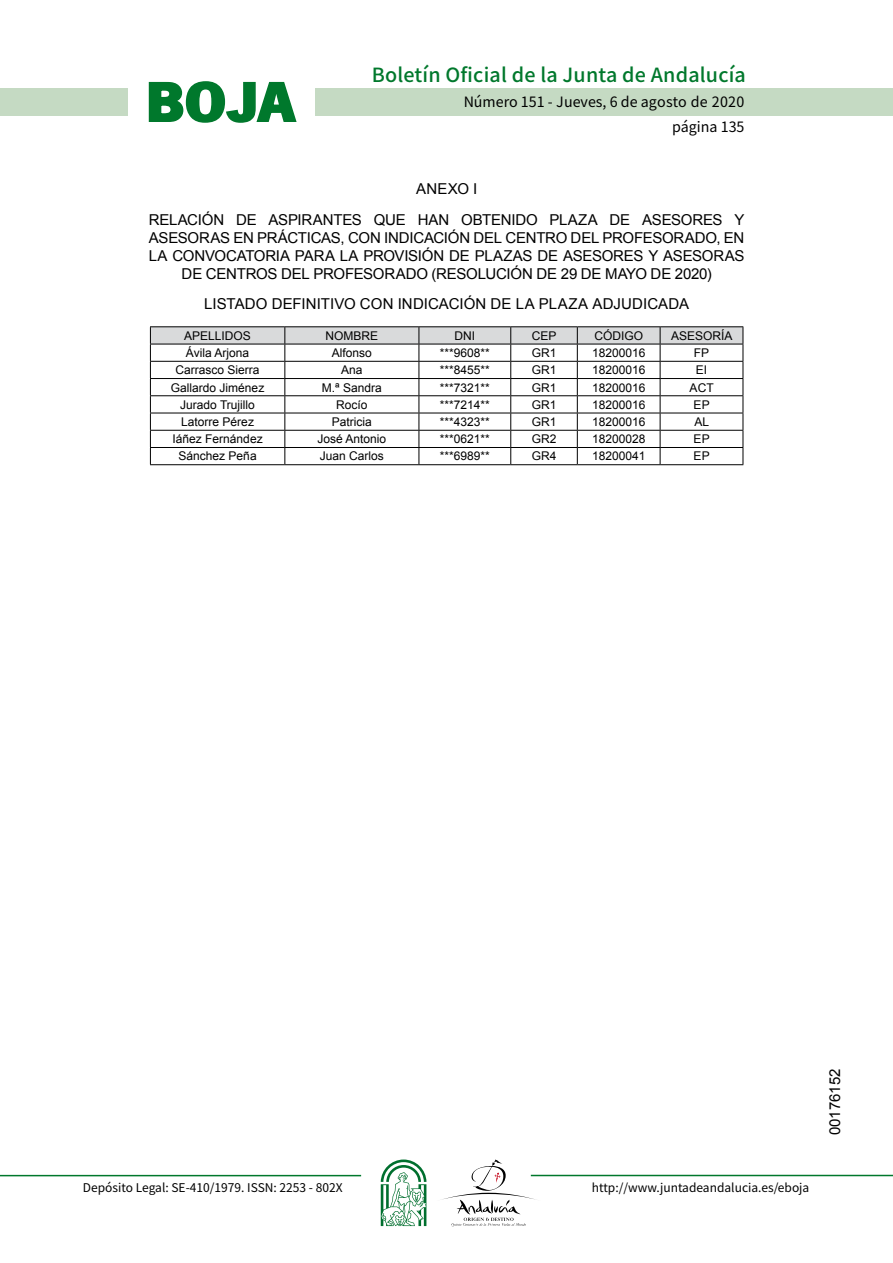
<style>
.page{position:relative;width:893px;height:1263px;background:#fff}
.page>*{position:absolute;margin:0;border:0;box-sizing:border-box;transform-origin:0 0}
.t1{font:700 57.75px "News Got T";color:#00782c;scale:1.14 1}
.t2{font:500 19.5px "Noto Sans HK";letter-spacing:.01em;color:#00782c}
.t3{font:15px/18px "Arial";letter-spacing:-.01em;color:#000;text-align:center}
.t4{font:14.25px/24.5px "Noto Sans HK";color:#000;text-align:right}
.t5{font:12px "Arial";color:#000}
.t6{font:12px "Noto Sans HK";color:#000}
</style>
<div class="page">
<div style="left:315px;top:88px;width:577px;height:28px;background:#c5dac3"></div>
<div style="left:0;top:88px;width:128px;height:28px;background:#c5dac3"></div>
<hr style="left:0;top:1175px;width:361px;height:1px;background:#00782c">
<hr style="left:531px;top:1175px;width:361px;height:1px;background:#00782c">
<svg style="left:148px;top:81px;width:149px;height:42px"></svg>
<svg style="left:442px;top:1159px;width:100px;height:67px"></svg>
<svg style="left:381px;top:1160px;width:45px;height:66px"></svg>
<hr style="left:150px;top:326px;width:135px;height:1px;background:#000">
<hr style="left:285px;top:326px;width:134px;height:1px;background:#000">
<hr style="left:419px;top:326px;width:92px;height:1px;background:#000">
<hr style="left:511px;top:326px;width:66px;height:1px;background:#000">
<hr style="left:577px;top:326px;width:83px;height:1px;background:#000">
<hr style="left:660px;top:326px;width:83px;height:1px;background:#000">
<svg style="left:150px;top:327px;width:593px;height:137px"></svg>
<hr style="left:150px;top:464px;width:135px;height:1px;background:#000">
<hr style="left:285px;top:464px;width:134px;height:1px;background:#000">
<hr style="left:419px;top:464px;width:92px;height:1px;background:#000">
<hr style="left:511px;top:464px;width:66px;height:1px;background:#000">
<hr style="left:577px;top:464px;width:83px;height:1px;background:#000">
<hr style="left:660px;top:464px;width:83px;height:1px;background:#000">
<h1 class="t1" style="left:145px;top:68px;width:133px">BOJA</h1>
<h2 class="t2" style="left:372px;top:64px;width:375px">Boletín Oficial de la Junta de Andalucía</h2>
<p class="t4" style="left:463px;top:90px;width:282px">Número 151 - Jueves, 6 de agosto de 2020 página 135</p>
<p class="t3" style="left:149px;top:173px;width:597px;line-height:30.8px">ANEXO I<br>RELACIÓN DE ASPIRANTES QUE HAN OBTENIDO PLAZA DE ASESORES Y</p>
<p class="t3" style="left:149px;top:229px;width:597px">ASESORAS EN PRÁCTICAS, CON INDICACIÓN DEL CENTRO DEL PROFESORADO, EN<br>LA CONVOCATORIA PARA LA PROVISIÓN DE PLAZAS DE ASESORES Y ASESORAS<br>DE CENTROS DEL PROFESORADO (RESOLUCIÓN DE 29 DE MAYO DE 2020)</p>
<p class="t3" style="left:204px;top:295px;width:486px">LISTADO DEFINITIVO CON INDICACIÓN DE LA PLAZA ADJUDICADA</p>
<p class="t5" style="left:184px;top:328px;width:68px">APELLIDOS</p>
<p class="t5" style="left:325px;top:328px;width:54px">NOMBRE</p>
<p class="t5" style="left:454px;top:328px;width:22px">DNI</p>
<p class="t5" style="left:532px;top:328px;width:26px">CEP</p>
<p class="t5" style="left:594px;top:328px;width:50px">CÓDIGO</p>
<p class="t5" style="left:671px;top:328px;width:63px">ASESORÍA</p>
<p class="t5" style="left:186px;top:345px;width:65px">Ávila Arjona</p>
<p class="t5" style="left:332px;top:345px;width:42px">Alfonso</p>
<p class="t5" style="left:440px;top:345px;width:52px">***9608**</p>
<p class="t5" style="left:531px;top:345px;width:26px">GR1</p>
<p class="t5" style="left:592px;top:345px;width:55px">18200016</p>
<p class="t5" style="left:694px;top:345px;width:17px">FP</p>
<p class="t5" style="left:176px;top:362px;width:86px">Carrasco Sierra</p>
<p class="t5" style="left:341px;top:362px;width:23px">Ana</p>
<p class="t5" style="left:440px;top:362px;width:52px">***8455**</p>
<p class="t5" style="left:531px;top:362px;width:26px">GR1</p>
<p class="t5" style="left:592px;top:362px;width:55px">18200016</p>
<p class="t5" style="left:695px;top:362px;width:13px">EI</p>
<p class="t5" style="left:171px;top:379px;width:95px">Gallardo Jiménez</p>
<p class="t5" style="left:322px;top:379px;width:61px">M.ª Sandra</p>
<p class="t5" style="left:440px;top:379px;width:52px">***7321**</p>
<p class="t5" style="left:531px;top:379px;width:26px">GR1</p>
<p class="t5" style="left:592px;top:379px;width:55px">18200016</p>
<p class="t5" style="left:689px;top:379px;width:25px">ACT</p>
<p class="t5" style="left:180px;top:397px;width:76px">Jurado Trujillo</p>
<p class="t5" style="left:336px;top:397px;width:33px">Rocío</p>
<p class="t5" style="left:440px;top:397px;width:52px">***7214**</p>
<p class="t5" style="left:531px;top:397px;width:26px">GR1</p>
<p class="t5" style="left:592px;top:397px;width:55px">18200016</p>
<p class="t5" style="left:693px;top:397px;width:18px">EP</p>
<p class="t5" style="left:181px;top:414px;width:74px">Latorre Pérez</p>
<p class="t5" style="left:332px;top:414px;width:42px">Patricia</p>
<p class="t5" style="left:440px;top:414px;width:52px">***4323**</p>
<p class="t5" style="left:531px;top:414px;width:26px">GR1</p>
<p class="t5" style="left:592px;top:414px;width:55px">18200016</p>
<p class="t5" style="left:694px;top:414px;width:16px">AL</p>
<p class="t5" style="left:172px;top:431px;width:92px">Iáñez Fernández</p>
<p class="t5" style="left:317px;top:431px;width:70px">José Antonio</p>
<p class="t5" style="left:440px;top:431px;width:52px">***0621**</p>
<p class="t5" style="left:531px;top:431px;width:26px">GR2</p>
<p class="t5" style="left:592px;top:431px;width:55px">18200028</p>
<p class="t5" style="left:693px;top:431px;width:18px">EP</p>
<p class="t5" style="left:178px;top:448px;width:80px">Sánchez Peña</p>
<p class="t5" style="left:320px;top:448px;width:66px">Juan Carlos</p>
<p class="t5" style="left:440px;top:448px;width:52px">***6989**</p>
<p class="t5" style="left:531px;top:448px;width:26px">GR4</p>
<p class="t5" style="left:592px;top:448px;width:55px">18200041</p>
<p class="t5" style="left:693px;top:448px;width:18px">EP</p>
<p class="t6" style="left:83px;top:1181px;width:261px">Depósito Legal: SE-410/1979. ISSN: 2253 - 802X</p>
<p class="t6" style="left:592px;top:1181px;width:219px">http://www.juntadeandalucia.es/eboja</p>
<p class="t3" style="left:826px;top:1135px;width:68px;rotate:-90deg">00176152</p>
</div>
